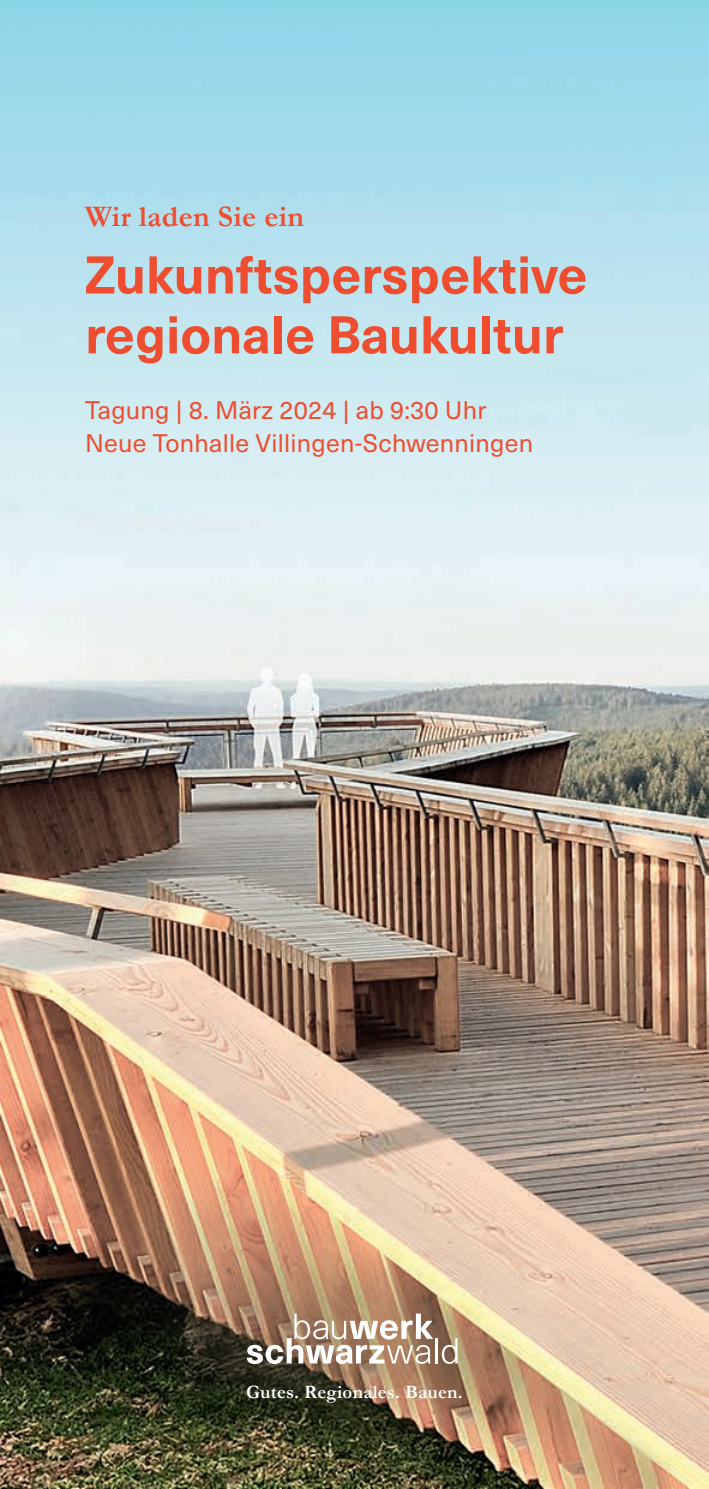
<style>
.page{position:relative;width:709px;height:1489px;background:#fff}
.page>*{position:absolute;margin:0;border:0;box-sizing:border-box;transform-origin:0 0}
.t1{font:700 52px/59.8px "Neue Haas Unica Pro";color:#ef4d2f}
.t2{font:700 30px "Garamond";letter-spacing:.01em;color:#ef4d2f}
.t3{font:25px/32.5px "Neue Haas Unica Pro";letter-spacing:.01em;color:#ef4d2f}
.t4{font:700 19px "Garamond";letter-spacing:.01em;color:#fff}
</style>
<div class="page">
<img style="left:0;top:0;width:709px;height:1488px">
<svg style="left:247px;top:1313px;width:186px;height:50px"></svg>
<hr style="left:435px;top:1337px;width:2px;height:26px;background:#fff">
<svg style="left:442px;top:1337px;width:15px;height:26px"></svg>
<p class="t2" style="left:85px;top:199px;width:220px">Wir laden Sie ein</p>
<h1 class="t1" style="left:85px;top:245px;width:504px">Zukunftsperspektive regionale Baukultur</h1>
<p class="t3" style="left:85px;top:395px;width:449px">Tagung | 8. März 2024 | ab 9:30 Uhr<br>Neue Tonhalle Villingen-Schwenningen</p>
<p class="t4" style="left:246px;top:1380px;width:218px">Gutes. Regionales. Bauen.</p>
</div>
